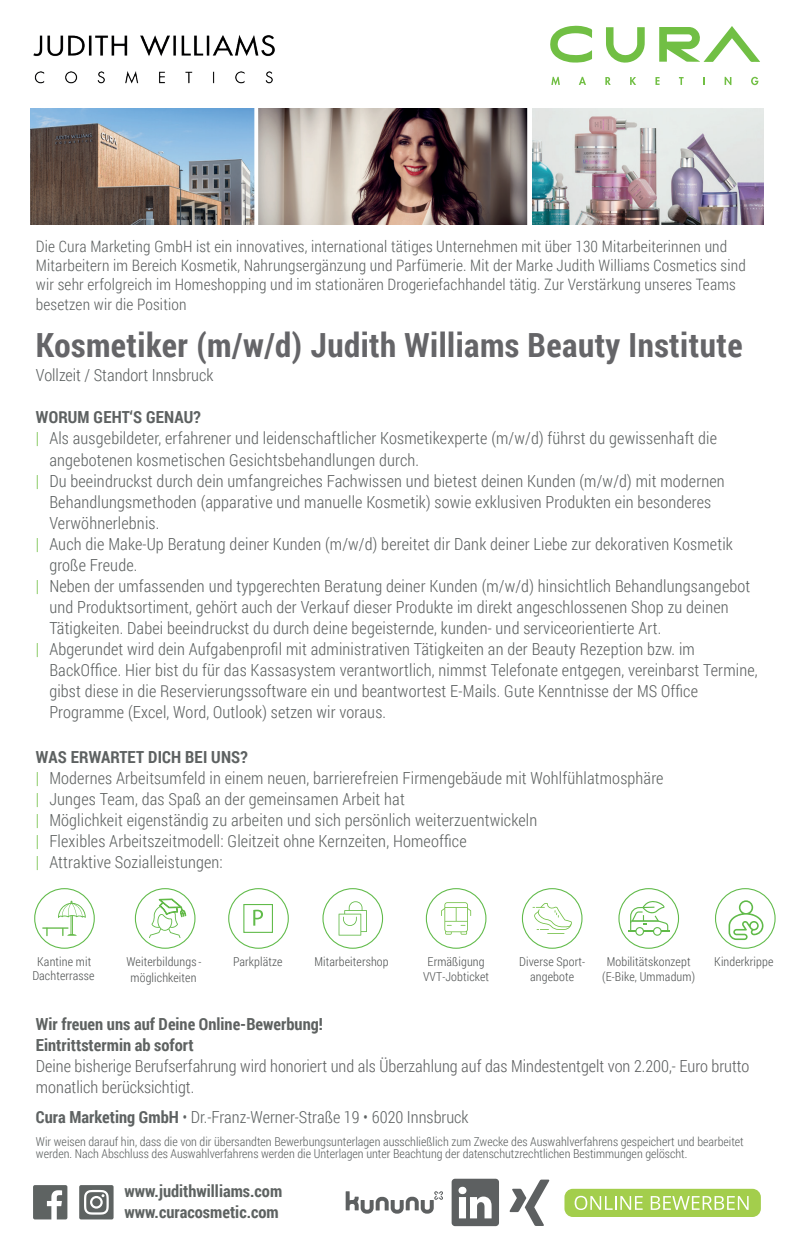
<style>
.page{position:relative;width:794px;height:1241px;background:#fff}
.page>*{position:absolute;margin:0;border:0;box-sizing:border-box;transform-origin:0 0}
.t1{font:700 33.25px "Roboto Condensed";letter-spacing:.015em;color:#656568}
.t2{font:300 16.62px "Roboto Condensed";letter-spacing:.01em;color:#5d6161}
.t3{font:300 16.62px/21px "Roboto Condensed";letter-spacing:.01em;color:#5e6261}
.t4{font:300 16.62px/21px "Roboto Condensed";color:#5e6061}
.t5{font:700 16.62px/21px "Roboto Condensed";color:#5e6261}
.t6{font:300 16.62px "Roboto Condensed";color:#5e6262}
.t7{font:700 16.62px/21px "Roboto Condensed";color:#5e6362}
.t8{font:700 16.62px "Roboto Condensed";letter-spacing:.01em;color:#5d6161}
.t9{font:300 15.75px/19.2px "Roboto Condensed";letter-spacing:.01em;color:#5d6161}
.t10{font:300 12.25px/12.2px "Roboto Condensed";color:#5d6161}
.t11{font:300 12.25px/14.7px "Roboto Condensed";letter-spacing:.01em;color:#505353;text-align:center}
.s1{color:#71bf44}
.s2{font-weight:700;color:#5d6161}
.s3{font-weight:700}
</style>
<div class="page">
<svg style="left:550px;top:26px;width:42px;height:37px"></svg>
<svg style="left:606px;top:27px;width:39px;height:36px"></svg>
<svg style="left:659px;top:26px;width:101px;height:36px"></svg>
<svg style="left:551px;top:77px;width:9px;height:8px"></svg>
<svg style="left:579px;top:77px;width:7px;height:8px"></svg>
<svg style="left:605px;top:77px;width:6px;height:8px"></svg>
<svg style="left:630px;top:77px;width:6px;height:8px"></svg>
<svg style="left:655px;top:77px;width:4px;height:8px"></svg>
<svg style="left:679px;top:77px;width:4px;height:8px"></svg>
<svg style="left:724px;top:77px;width:7px;height:8px"></svg>
<svg style="left:751px;top:77px;width:7px;height:8px"></svg>
<img style="left:31px;top:109px;width:223px;height:115px">
<img style="left:258px;top:109px;width:269px;height:115px">
<img style="left:532px;top:109px;width:231px;height:115px">
<svg style="left:254px;top:109px;width:1px;height:115px"></svg>
<img style="left:33px;top:35px;width:242px;height:49px">
<div style="left:34px;top:888px;width:61px;height:60px;border:1px solid #61bb4a;border-radius:50%"></div>
<svg style="left:42px;top:900px;width:44px;height:36px"></svg>
<div style="left:135px;top:888px;width:60px;height:60px;border:1px solid #61bb4a;border-radius:50%"></div>
<svg style="left:149px;top:897px;width:37px;height:40px"></svg>
<div style="left:228px;top:888px;width:61px;height:60px;border:1px solid #61bb4a;border-radius:50%"></div>
<svg style="left:253px;top:909px;width:10px;height:16px"></svg>
<div style="left:243px;top:903px;width:30px;height:29px;border:1px solid #61bb4a"></div>
<div style="left:322px;top:888px;width:61px;height:60px;border:1px solid #61bb4a;border-radius:50%"></div>
<svg style="left:338px;top:901px;width:29px;height:34px"></svg>
<div style="left:426px;top:888px;width:60px;height:60px;border:1px solid #61bb4a;border-radius:50%"></div>
<svg style="left:441px;top:902px;width:30px;height:32px"></svg>
<div style="left:522px;top:888px;width:60px;height:60px;border:1px solid #61bb4a;border-radius:50%"></div>
<svg style="left:532px;top:903px;width:40px;height:27px"></svg>
<div style="left:618px;top:888px;width:61px;height:60px;border:1px solid #60ba49;border-radius:50%"></div>
<svg style="left:628px;top:901px;width:41px;height:34px"></svg>
<div style="left:715px;top:888px;width:60px;height:60px;border:1px solid #61bb4a;border-radius:50%"></div>
<svg style="left:728px;top:900px;width:35px;height:39px"></svg>
<svg style="left:33px;top:1185px;width:35px;height:34px"></svg>
<svg style="left:79px;top:1185px;width:35px;height:34px"></svg>
<div style="left:564px;top:1188px;width:197px;height:28px;background:#a3ce4c;border-radius:8px"></div>
<svg style="left:574px;top:1195px;width:68px;height:14px"></svg>
<svg style="left:650px;top:1196px;width:98px;height:13px"></svg>
<svg style="left:346px;top:1191px;width:97px;height:22px"></svg>
<div style="left:451px;top:1178px;width:48px;height:47px;background:#5d6061;border-radius:3px"></div>
<svg style="left:458px;top:1186px;width:33px;height:32px"></svg>
<svg style="left:509px;top:1179px;width:40px;height:46px"></svg>
<p class="t9" style="left:36px;top:236px;width:711px">Die Cura Marketing GmbH ist ein innovatives, international tätiges Unternehmen mit über 130 Mitarbeiterinnen und Mitarbeitern im Bereich Kosmetik, Nahrungsergänzung und Parfümerie. Mit der Marke Judith Williams Cosmetics sind wir sehr erfolgreich im Homeshopping und im stationären Drogeriefachhandel tätig. Zur Verstärkung unseres Teams besetzen wir die Position</p>
<h1 class="t1" style="left:36px;top:321px;width:708px">Kosmetiker (m/w/d) Judith Williams Beauty Institute</h1>
<p class="t2" style="left:36px;top:364px;width:179px">Vollzeit / Standort Innsbruck</p>
<p class="t8" style="left:36px;top:406px;width:166px">WORUM GEHT‘S GENAU?</p>
<p class="t2" style="left:36px;top:427px;width:682px"><span class="s1">|</span> Als ausgebildeter, erfahrener und leidenschaftlicher Kosmetikexperte (m/w/d) führst du gewissenhaft die</p>
<p class="t2" style="left:49px;top:448px;width:371px">angebotenen kosmetischen Gesichtsbehandlungen durch.</p>
<p class="t2" style="left:36px;top:469px;width:690px"><span class="s1">|</span> Du beeindruckst durch dein umfangreiches Fachwissen und bietest deinen Kunden (m/w/d) mit modernen</p>
<p class="t2" style="left:49px;top:490px;width:663px">Behandlungsmethoden (apparative und manuelle Kosmetik) sowie exklusiven Produkten ein besonderes</p>
<p class="t2" style="left:49px;top:511px;width:111px">Verwöhnerlebnis.</p>
<p class="t2" style="left:36px;top:532px;width:698px"><span class="s1">|</span> Auch die Make-Up Beratung deiner Kunden (m/w/d) bereitet dir Dank deiner Liebe zur dekorativen Kosmetik</p>
<p class="t2" style="left:49px;top:553px;width:90px">große Freude.</p>
<p class="t2" style="left:36px;top:574px;width:716px"><span class="s1">|</span> Neben der umfassenden und typgerechten Beratung deiner Kunden (m/w/d) hinsichtlich Behandlungsangebot</p>
<p class="t2" style="left:49px;top:595px;width:681px">und Produktsortiment, gehört auch der Verkauf dieser Produkte im direkt angeschlossenen Shop zu deinen</p>
<p class="t2" style="left:49px;top:616px;width:613px">Tätigkeiten. Dabei beeindruckst du durch deine begeisternde, kunden- und serviceorientierte Art.</p>
<p class="t2" style="left:36px;top:637px;width:660px"><span class="s1">|</span> Abgerundet wird dein Aufgabenprofil mit administrativen Tätigkeiten an der Beauty Rezeption bzw. im</p>
<p class="t2" style="left:49px;top:658px;width:710px">BackOffice. Hier bist du für das Kassasystem verantwortlich, nimmst Telefonate entgegen, vereinbarst Termine,</p>
<p class="t2" style="left:49px;top:679px;width:650px">gibst diese in die Reservierungssoftware ein und beantwortest E-Mails. Gute Kenntnisse der MS Office</p>
<p class="t2" style="left:49px;top:700px;width:338px">Programme (Excel, Word, Outlook) setzen wir voraus.</p>
<p class="t3" style="left:36px;top:746px;width:629px"><span class="s2">WAS ERWARTET DICH BEI UNS?<br></span><span class="s1">|</span> Modernes Arbeitsumfeld in einem neuen, barrierefreien Firmengebäude mit Wohlfühlatmosphäre <span class="s1">|</span> Junges Team, das Spaß an der gemeinsamen Arbeit hat<br><span class="s1">|</span> Möglichkeit eigenständig zu arbeiten und sich persönlich weiterzuentwickeln<br><span class="s1">|</span> Flexibles Arbeitszeitmodell: Gleitzeit ohne Kernzeiten, Homeoffice<br><span class="s1">|</span> Attraktive Sozialleistungen:</p>
<p class="t11" style="left:32px;top:953px;width:64px;line-height:14px">Kantine mit<br>Dachterrasse</p>
<p class="t11" style="left:126px;top:952px;width:76px;line-height:16.4px">Weiterbildungs - möglichkeiten</p>
<p class="t11" style="left:233px;top:953px;width:51px">Parkplätze</p>
<p class="t11" style="left:314px;top:953px;width:76px">Mitarbeitershop</p>
<p class="t11" style="left:423px;top:953px;width:68px">Ermäßigung<br>VVT-Jobticket</p>
<p class="t11" style="left:519px;top:953px;width:67px">Diverse Sport&shy;angebote</p>
<p class="t11" style="left:602px;top:953px;width:94px">Mobilitätskonzept (E-Bike, Ummadum)</p>
<p class="t11" style="left:714px;top:953px;width:61px">Kinderkrippe</p>
<p class="t5" style="left:36px;top:1012px;width:288px">Wir freuen uns auf Deine Online-Bewerbung!<br>Eintrittstermin ab sofort</p>
<p class="t4" style="left:36px;top:1054px;width:715px">Deine bisherige Berufserfahrung wird honoriert und als Überzahlung auf das Mindestentgelt von 2.200,- Euro brutto monatlich berücksichtigt.</p>
<p class="t6" style="left:36px;top:1104px;width:434px"><span class="s3">Cura Marketing GmbH</span> • Dr.-Franz-Werner-Straße 19 • 6020 Innsbruck</p>
<p class="t10" style="left:36px;top:1134px;width:709px">Wir weisen darauf hin, dass die von dir übersandten Bewerbungsunterlagen ausschließlich zum Zwecke des Auswahlverfahrens gespeichert und bearbeitet werden. Nach Abschluss des Auswahlverfahrens werden die Unterlagen unter Beachtung der datenschutzrechtlichen Bestimmungen gelöscht.</p>
<p class="t7" style="left:124px;top:1179px;width:159px">www.judithwilliams.com www.curacosmetic.com</p>
</div>
